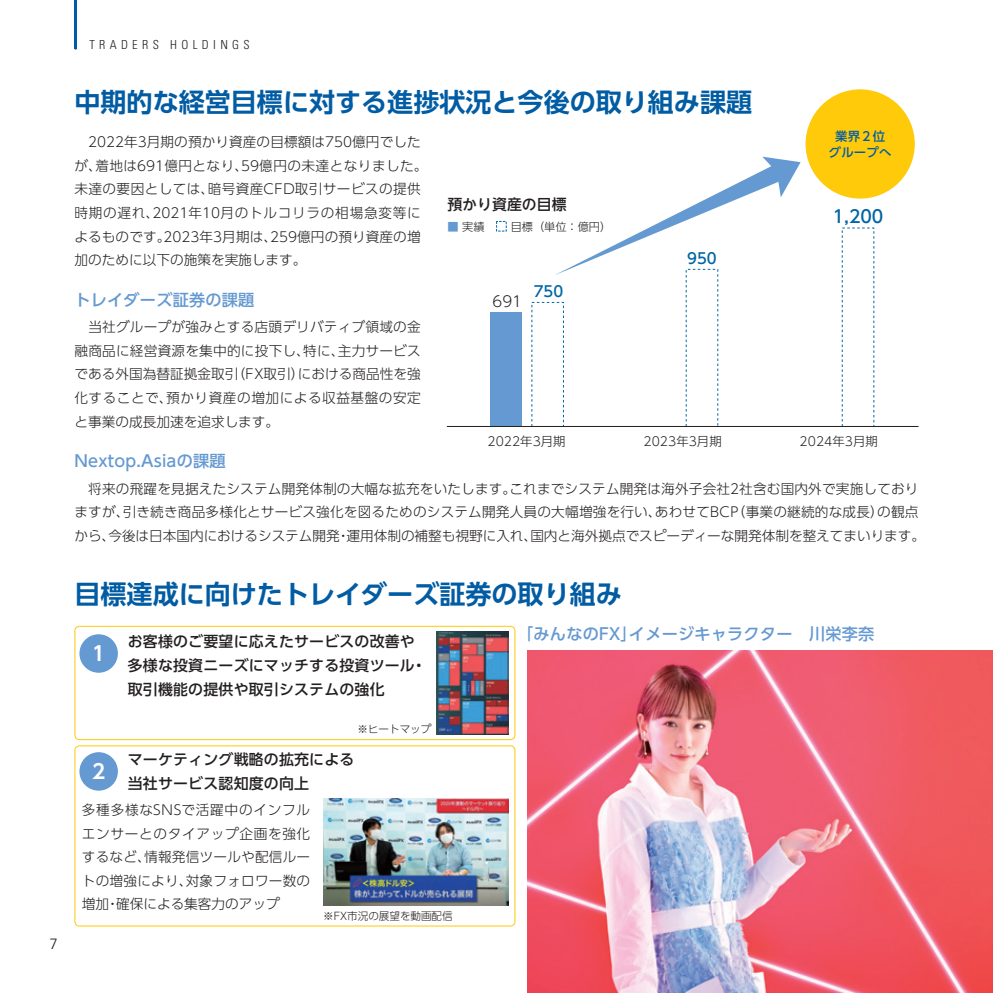
<style>
.page{position:relative;width:993px;height:993px;background:#fff}
.page>*{position:absolute;margin:0;border:0;box-sizing:border-box;transform-origin:0 0}
.t1{font:700 26.07px "UD Shin Go Pro De";color:#015ca3}
.t2{font:700 19.78px "UD Shin Go Pro De";color:#fff}
.t3{font:500 17.32px "UD Shin Go NT Pro";color:#0166a5}
.t4{font:500 16.1px "UD Shin Go Pro";letter-spacing:.015em;color:#6599d1}
.t5{font:500 14.88px/23.6px "UD Shin Go Pro";letter-spacing:.015em;color:#231f20}
.t6{font:500 14.88px "UD Shin Go NT Pro";color:#231f20}
.t7{font:500 14.88px "UD Shin Go NT Pro";color:#0166a5}
.t8{font:300 14.88px "UD Shin Go NT Pro";color:#231f20}
.t9{font:300 14.88px "Frutiger LT Std";color:#231f20}
.t10{font:300 13.65px/23.6px "UD Shin Go Pro";letter-spacing:.01em;color:#231f20;text-align:justify}
.t11{font:300 12.42px "UD Shin Go NT Pro";color:#231f20}
.t12{font:300 condensed 12.42px "Univers LT Std";letter-spacing:.35em;color:#231f20}
.t13{font:500 12.42px/16.1px "UD Shin Go Pro";letter-spacing:.015em;color:#015ca3;text-align:center}
.t14{font:300 11.2px "UD Shin Go NT Pro";color:#231f20}
.t15{font:300 10.5px "UD Shin Go Pro";color:#231f20}
.s1{color:#6599d1}
</style>
<div class="page">
<div style="left:74px;top:625px;width:441px;height:114px;border:1px solid #feca0a;border-radius:5px"></div>
<div style="left:74px;top:745px;width:441px;height:181px;border:1px solid #feca0a;border-radius:5px"></div>
<img style="left:436px;top:631px;width:72px;height:102px">
<img style="left:323px;top:798px;width:185px;height:107px">
<div style="left:496px;top:221px;width:10px;height:10px;border:1px dashed #0166a5"></div>
<div style="left:489px;top:312px;width:32px;height:114px;background:#6599d1"></div>
<hr style="left:446px;top:426px;width:472px;height:1px;background:#231f20">
<div style="left:805px;top:89px;width:109px;height:109px;background:#feca0a;border-radius:50%"></div>
<svg style="left:555px;top:157px;width:245px;height:118px"></svg>
<img style="left:527px;top:650px;width:465px;height:342px">
<div style="left:79px;top:752px;width:39px;height:38px;background:#6599d1;border-radius:50%"></div>
<div style="left:79px;top:634px;width:39px;height:38px;background:#6599d1;border-radius:50%"></div>
<hr style="left:74px;top:0;width:3px;height:48px;background:#015ca3">
<p class="t9" style="left:50px;top:934px;width:10px">7</p>
<p class="t12" style="left:89px;top:37px;width:162px">TRADERS HOLDINGS</p>
<h1 class="t1" style="left:74px;top:81px;width:679px">中期的な経営目標に対する進捗状況と今後の取り組み課題</h1>
<p class="t10" style="left:74px;top:130px;width:354px;text-align:left">　2022年3月期の預かり資産の目標額は750億円でしたが、着地は691億円となり、59億円の未達となりました。未達の要因としては、暗号資産CFD取引サービスの提供時期の遅れ、2021年10月のトルコリラの相場急変等によるものです。2023年3月期は、259億円の預り資産の増加のために以下の施策を実施します。</p>
<p class="t4" style="left:74px;top:286px;width:181px">トレイダーズ証券の課題</p>
<p class="t10" style="left:74px;top:314px;width:348px">　当社グループが強みとする店頭デリバティブ領域の金融商品に経営資源を集中的に投下し、特に、主力サービスである外国為替証拠金取引（FX取引）における商品性を強化することで、預かり資産の増加による収益基盤の安定と事業の成長加速を追求します。</p>
<p class="t6" style="left:447px;top:192px;width:121px">預かり資産の目標</p>
<p class="t14" style="left:447px;top:217px;width:50px"><span class="s1">■</span> 実績　</p>
<p class="t14" style="left:510px;top:217px;width:102px">目標（単位：億円）</p>
<p class="t8" style="left:492px;top:289px;width:31px">691</p>
<p class="t7" style="left:533px;top:279px;width:31px">750</p>
<p class="t7" style="left:687px;top:246px;width:31px">950</p>
<p class="t13" style="left:828px;top:127px;width:64px">業界２位グループへ</p>
<p class="t3" style="left:832px;top:202px;width:52px">1,200</p>
<p class="t4" style="left:74px;top:448px;width:153px">Nextop.Asiaの課題</p>
<p class="t11" style="left:487px;top:431px;width:80px">2022年3月期</p>
<p class="t11" style="left:643px;top:431px;width:80px">2023年3月期</p>
<p class="t11" style="left:799px;top:431px;width:80px">2024年3月期</p>
<p class="t10" style="left:74px;top:476px;width:851px;text-align:left">　将来の飛躍を見据えたシステム開発体制の大幅な拡充をいたします。これまでシステム開発は海外子会社2社含む国内外で実施しておりますが、引き続き商品多様化とサービス強化を図るためのシステム開発人員の大幅増強を行い、あわせてBCP（事業の継続的な成長）の観点から、今後は日本国内におけるシステム開発・運用体制の補整も視野に入れ、国内と海外拠点でスピーディーな開発体制を整えてまいります。</p>
<h1 class="t1" style="left:74px;top:572px;width:548px">目標達成に向けたトレイダーズ証券の取り組み</h1>
<h2 class="t2" style="left:92px;top:637px;width:15px">1</h2>
<p class="t5" style="left:128px;top:629px;width:300px">お客様のご要望に応えたサービスの改善や多様な投資ニーズにマッチする投資ツール・取引機能の提供や取引システムの強化</p>
<p class="t15" style="left:357px;top:720px;width:75px">※ヒートマップ</p>
<p class="t5" style="left:128px;top:747px;width:228px">マーケティング戦略の拡充による当社サービス認知度の向上</p>
<p class="t10" style="left:82px;top:797px;width:230px">多種多様なSNSで活躍中のインフルエンサーとのタイアップ企画を強化するなど、情報発信ツールや配信ルートの増強により、対象フォロワー数の増加・確保による集客力のアップ</p>
<h2 class="t2" style="left:92px;top:755px;width:15px">2</h2>
<p class="t15" style="left:323px;top:907px;width:131px">※FX市況の展望を動画配信</p>
<p class="t4" style="left:517px;top:620px;width:358px">「みんなのFX」イメージキャラクター　川栄李奈</p>
</div>
